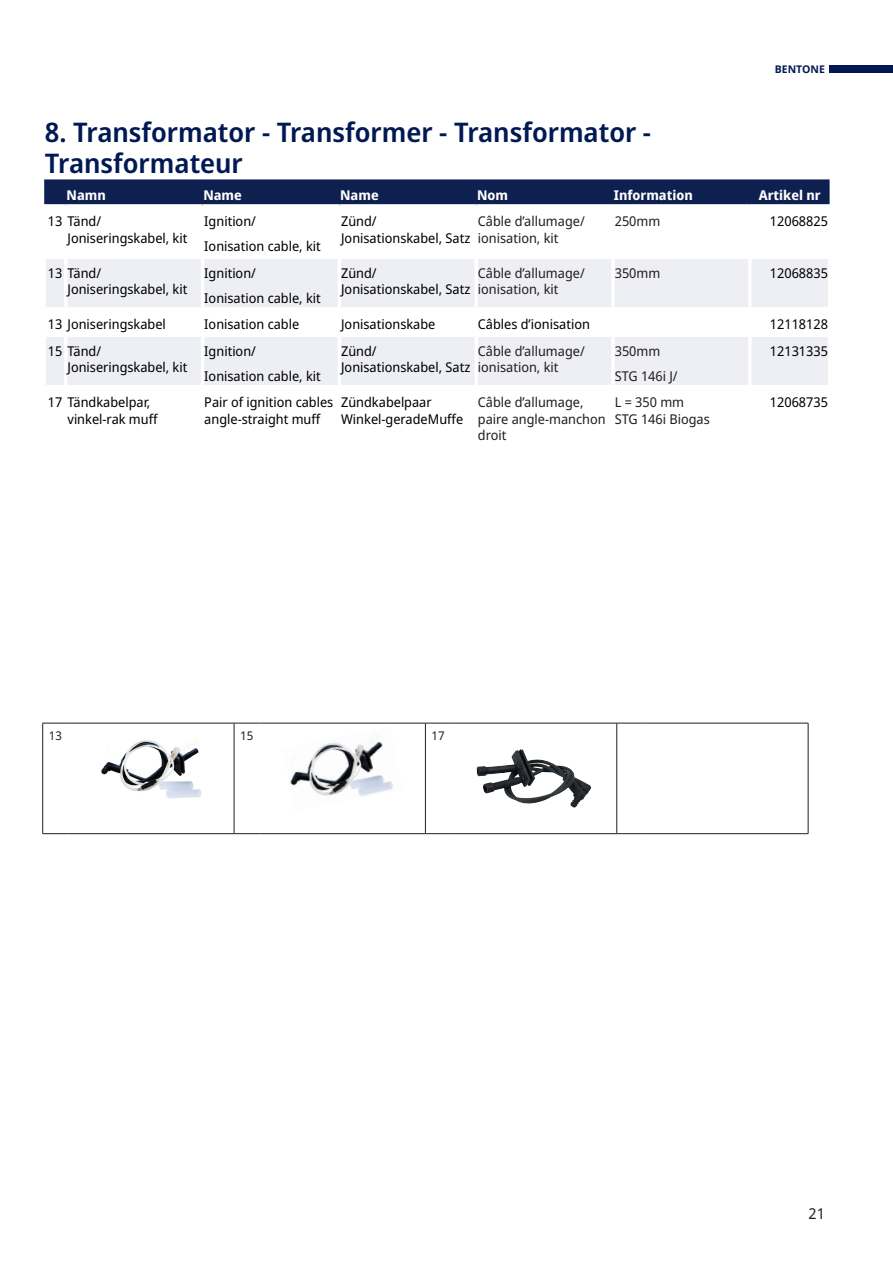
<style>
.page{position:relative;width:893px;height:1263px;background:#fff}
.page>*{position:absolute;margin:0;border:0;box-sizing:border-box;transform-origin:0 0}
.Rubrik_1{font:600 27px/31.5px "Noto Sans Display";color:#001954}
.t1{font:15px "Noto Sans";color:#231f20}
.Brödtext{font:13.5px/16.5px "Noto Sans Display";color:#000}
.Brödtext-2{font:13.5px/16.5px "Noto Sans Display";color:#231f20}
.Brödtext-3{font:700 13.5px "Noto Sans Display";color:#fff}
.Brödtext-4{font:12px "Noto Sans";color:#231f20}
.t2{font:700 10.5px "Noto Sans";color:#001954}
</style>
<div class="page">
<div style="left:829px;top:66px;width:64px;height:7px;background:#001954"></div>
<div style="left:44px;top:179px;width:786px;height:25px;background:#0e2050"></div>
<svg style="left:46px;top:259px;width:782px;height:126px;fill:#eeeff5"></svg>
<svg style="left:44px;top:204px;width:22px;height:2px"></svg>
<svg style="left:66px;top:204px;width:137px;height:2px"></svg>
<svg style="left:203px;top:204px;width:136px;height:1px"></svg>
<svg style="left:339px;top:204px;width:137px;height:2px"></svg>
<svg style="left:476px;top:204px;width:137px;height:2px"></svg>
<svg style="left:613px;top:204px;width:137px;height:2px"></svg>
<svg style="left:750px;top:204px;width:80px;height:1px"></svg>
<hr style="left:43px;top:307px;width:23px;height:3px;background:#fff">
<hr style="left:66px;top:307px;width:137px;height:3px;background:#fff">
<hr style="left:203px;top:307px;width:136px;height:3px;background:#fff">
<hr style="left:339px;top:307px;width:137px;height:3px;background:#fff">
<hr style="left:476px;top:307px;width:137px;height:3px;background:#fff">
<hr style="left:613px;top:307px;width:137px;height:3px;background:#fff">
<hr style="left:750px;top:307px;width:81px;height:3px;background:#fff">
<hr style="left:43px;top:333px;width:23px;height:4px;background:#fff">
<hr style="left:66px;top:333px;width:137px;height:4px;background:#fff">
<hr style="left:203px;top:333px;width:136px;height:4px;background:#fff">
<hr style="left:339px;top:333px;width:137px;height:4px;background:#fff">
<hr style="left:476px;top:333px;width:137px;height:4px;background:#fff">
<hr style="left:613px;top:333px;width:137px;height:4px;background:#fff">
<hr style="left:750px;top:333px;width:81px;height:4px;background:#fff">
<hr style="left:64px;top:259px;width:3px;height:48px;background:#fff">
<hr style="left:201px;top:259px;width:3px;height:48px;background:#fff">
<hr style="left:338px;top:259px;width:3px;height:48px;background:#fff">
<hr style="left:475px;top:259px;width:3px;height:48px;background:#fff">
<hr style="left:611px;top:259px;width:4px;height:48px;background:#fff">
<hr style="left:748px;top:259px;width:3px;height:48px;background:#fff">
<hr style="left:64px;top:310px;width:3px;height:23px;background:#fff">
<hr style="left:201px;top:310px;width:3px;height:23px;background:#fff">
<hr style="left:338px;top:310px;width:3px;height:23px;background:#fff">
<hr style="left:475px;top:310px;width:3px;height:23px;background:#fff">
<hr style="left:611px;top:310px;width:4px;height:23px;background:#fff">
<hr style="left:748px;top:310px;width:3px;height:23px;background:#fff">
<hr style="left:64px;top:337px;width:3px;height:48px;background:#fff">
<hr style="left:201px;top:337px;width:3px;height:48px;background:#fff">
<hr style="left:338px;top:337px;width:3px;height:48px;background:#fff">
<hr style="left:475px;top:337px;width:3px;height:48px;background:#fff">
<hr style="left:611px;top:337px;width:4px;height:48px;background:#fff">
<hr style="left:748px;top:337px;width:3px;height:48px;background:#fff">
<svg style="left:43px;top:723px;width:25px;height:1px"></svg>
<hr style="left:42px;top:723px;width:1px;height:110px;background:#231f20">
<hr style="left:68px;top:723px;width:166px;height:1px;background:#231f20">
<svg style="left:235px;top:723px;width:25px;height:1px"></svg>
<hr style="left:234px;top:723px;width:1px;height:110px;background:#231f20">
<hr style="left:260px;top:723px;width:165px;height:1px;background:#231f20">
<svg style="left:426px;top:723px;width:25px;height:1px"></svg>
<hr style="left:425px;top:723px;width:1px;height:110px;background:#231f20">
<hr style="left:451px;top:723px;width:166px;height:1px;background:#231f20">
<svg style="left:617px;top:723px;width:25px;height:1px"></svg>
<hr style="left:616px;top:723px;width:1px;height:110px;background:#231f20">
<hr style="left:642px;top:723px;width:166px;height:1px;background:#231f20">
<hr style="left:808px;top:723px;width:1px;height:110px;background:#231f20">
<svg style="left:43px;top:833px;width:25px;height:1px"></svg>
<hr style="left:68px;top:833px;width:166px;height:1px;background:#231f20">
<svg style="left:234px;top:833px;width:26px;height:1px"></svg>
<hr style="left:260px;top:833px;width:165px;height:1px;background:#231f20">
<svg style="left:425px;top:833px;width:26px;height:1px"></svg>
<hr style="left:451px;top:833px;width:166px;height:1px;background:#231f20">
<svg style="left:617px;top:833px;width:25px;height:1px"></svg>
<hr style="left:642px;top:833px;width:166px;height:1px;background:#231f20">
<img style="left:101px;top:740px;width:101px;height:59px">
<img style="left:290px;top:741px;width:103px;height:55px">
<img style="left:477px;top:749px;width:114px;height:59px">
<p class="t2" style="left:775px;top:62px;width:52px">BENTONE</p>
<p class="Rubrik_1" style="left:45px;top:117px;width:608px">8. Transformator - Transformer - Transformator -<br>Transformateur</p>
<p class="Brödtext-3" style="left:67px;top:185px;width:41px">Namn</p>
<p class="Brödtext-3" style="left:203px;top:185px;width:40px">Name</p>
<p class="Brödtext-3" style="left:340px;top:185px;width:40px">Name</p>
<p class="Brödtext-3" style="left:477px;top:185px;width:32px">Nom</p>
<p class="Brödtext-3" style="left:614px;top:185px;width:80px">Information</p>
<p class="Brödtext-3" style="left:759px;top:185px;width:63px">Artikel nr</p>
<p class="Brödtext" style="left:48px;top:213px;width:55px">13 Tänd/</p>
<p class="Brödtext" style="left:67px;top:230px;width:121px">Joniseringskabel, kit</p>
<p class="Brödtext" style="left:341px;top:213px;width:131px">Zünd/<br>Jonisationskabel, Satz</p>
<p class="Brödtext-2" style="left:478px;top:213px;width:108px">Câble d’allumage/ ionisation, kit</p>
<p class="Brödtext-2" style="left:615px;top:213px;width:47px">250mm</p>
<p class="Brödtext" style="left:770px;top:213px;width:59px">12068825</p>
<p class="Brödtext" style="left:204px;top:213px;width:53px">Ignition/</p>
<p class="Brödtext" style="left:204px;top:238px;width:118px">Ionisation cable, kit</p>
<p class="Brödtext" style="left:48px;top:265px;width:55px">13 Tänd/</p>
<p class="Brödtext" style="left:67px;top:281px;width:121px">Joniseringskabel, kit</p>
<p class="Brödtext" style="left:204px;top:265px;width:53px">Ignition/</p>
<p class="Brödtext" style="left:204px;top:290px;width:118px">Ionisation cable, kit</p>
<p class="Brödtext" style="left:341px;top:265px;width:131px">Zünd/<br>Jonisationskabel, Satz</p>
<p class="Brödtext-2" style="left:478px;top:265px;width:108px">Câble d’allumage/ ionisation, kit</p>
<p class="Brödtext-2" style="left:615px;top:265px;width:47px">350mm</p>
<p class="Brödtext" style="left:770px;top:265px;width:59px">12068835</p>
<p class="Brödtext" style="left:48px;top:316px;width:120px">13 Joniseringskabel</p>
<p class="Brödtext" style="left:204px;top:316px;width:96px">Ionisation cable</p>
<p class="Brödtext" style="left:341px;top:316px;width:96px">Jonisationskabe</p>
<p class="Brödtext" style="left:478px;top:316px;width:114px">Câbles d’ionisation</p>
<p class="Brödtext" style="left:770px;top:316px;width:59px">12118128</p>
<p class="Brödtext" style="left:48px;top:343px;width:55px">15 Tänd/</p>
<p class="Brödtext" style="left:67px;top:359px;width:121px">Joniseringskabel, kit</p>
<p class="Brödtext" style="left:341px;top:343px;width:131px">Zünd/<br>Jonisationskabel, Satz</p>
<p class="Brödtext-2" style="left:478px;top:343px;width:108px">Câble d’allumage/ ionisation, kit</p>
<p class="Brödtext-2" style="left:615px;top:343px;width:47px">350mm</p>
<p class="Brödtext-2" style="left:615px;top:368px;width:64px">STG 146i J/</p>
<p class="Brödtext" style="left:204px;top:343px;width:53px">Ignition/</p>
<p class="Brödtext" style="left:204px;top:368px;width:118px">Ionisation cable, kit</p>
<p class="Brödtext" style="left:770px;top:343px;width:59px">12131335</p>
<p class="Brödtext" style="left:48px;top:394px;width:104px">17 Tändkabelpar,</p>
<p class="Brödtext" style="left:67px;top:411px;width:92px">vinkel-rak muff</p>
<p class="Brödtext" style="left:204px;top:394px;width:131px">Pair of ignition cables angle-straight muff</p>
<p class="Brödtext" style="left:341px;top:394px;width:124px">Zündkabelpaar<br>Winkel-geradeMuffe</p>
<p class="Brödtext-2" style="left:478px;top:394px;width:129px">Câble d’allumage, paire angle-manchon droit</p>
<p class="Brödtext-2" style="left:615px;top:394px;width:97px">L = 350 mm<br>STG 146i Biogas</p>
<p class="Brödtext" style="left:770px;top:394px;width:59px">12068735</p>
<p class="Brödtext-4" style="left:49px;top:728px;width:15px">13</p>
<p class="Brödtext-4" style="left:240px;top:728px;width:15px">15</p>
<p class="Brödtext-4" style="left:432px;top:728px;width:15px">17</p>
<p class="t1" style="left:808px;top:1203px;width:18px">21</p>
</div>
